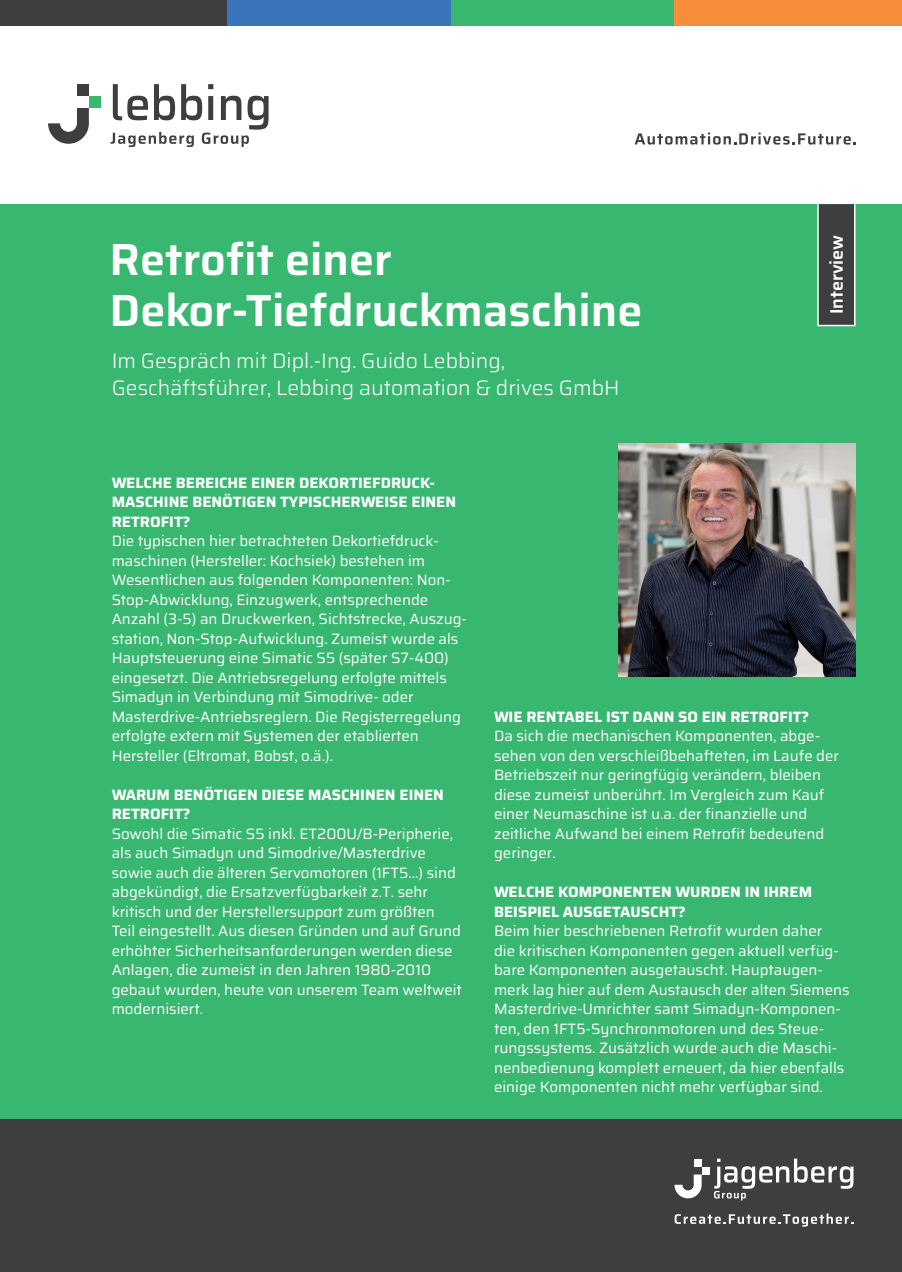
<style>
.page{position:relative;width:902px;height:1272px;background:#fff}
.page>*{position:absolute;margin:0;border:0;box-sizing:border-box;transform-origin:0 0}
.t1{font:600 45px/51px "Saira";color:#fff}
.t2{font:300 21px/27px "Saira";color:#fff}
.t3{font:600 18px "Saira";color:#fff}
.t4{font:15px/19.5px "Saira";color:#fff}
.t5{font:700 15px/19.5px "Saira";color:#fff}
</style>
<div class="page">
<div style="left:0;top:204px;width:901px;height:925px;background:#38b770"></div>
<div style="left:0;top:0;width:227px;height:26px;background:#3e3e3f"></div>
<div style="left:227px;top:0;width:224px;height:26px;background:#3a74ba"></div>
<div style="left:451px;top:0;width:223px;height:26px;background:#38b770"></div>
<div style="left:674px;top:0;width:227px;height:26px;background:#f68d38"></div>
<svg style="left:48px;top:108px;width:41px;height:36px"></svg>
<div style="left:89px;top:96px;width:12px;height:12px;background:#38b770"></div>
<div style="left:77px;top:84px;width:12px;height:12px;background:#3e3e3f"></div>
<svg style="left:110px;top:84px;width:158px;height:63px"></svg>
<svg style="left:634px;top:132px;width:221px;height:13px"></svg>
<div style="left:0;top:1118px;width:901px;height:153px;background:#3e3e3f"></div>
<svg style="left:674px;top:1213px;width:179px;height:13px"></svg>
<svg style="left:674px;top:1174px;width:27px;height:24px"></svg>
<div style="left:701px;top:1166px;width:8px;height:8px;background:#fff"></div>
<div style="left:693px;top:1158px;width:8px;height:8px;background:#fff"></div>
<svg style="left:713px;top:1158px;width:140px;height:42px"></svg>
<div style="left:817px;top:203px;width:38px;height:123px;background:#3e3e3f;border:2px solid #fff"></div>
<img style="left:618px;top:443px;width:237px;height:233px">
<h1 class="t1" style="left:109px;top:232px;width:534px">Retrofit einer<br>Dekor-Tiefdruckmaschine</h1>
<h2 class="t2" style="left:112px;top:347px;width:509px">Im Gespräch mit Dipl.-Ing. Guido Lebbing,<br>Geschäftsführer, Lebbing automation &amp; drives GmbH</h2>
<p class="t3" style="left:821px;top:314px;width:81px;rotate:-90deg">Interview</p>
<p class="t5" style="left:112px;top:472px;width:346px">WELCHE BEREICHE EINER DEKORTIEFDRUCK-<br>MASCHINE BENÖTIGEN TYPISCHERWEISE EINEN<br>RETROFIT?</p>
<p class="t4" style="left:112px;top:530px;width:357px">Die typischen hier betrachteten Dekortiefdruck&shy;maschinen (Hersteller: Kochsiek) bestehen im Wesentlichen aus folgenden Komponenten: Non-Stop-Abwicklung, Einzugwerk, entsprechende Anzahl (3-5) an Druckwerken, Sichtstrecke, Auszug&shy;station, Non-Stop-Aufwicklung. Zumeist wurde als Hauptsteuerung eine Simatic S5 (später S7-400) eingesetzt. Die Antriebsregelung erfolgte mittels Simadyn in Verbindung mit Simodrive- oder Masterdrive-Antriebsreglern. Die Registerregelung erfolgte extern mit Systemen der etablierten Hersteller (Eltromat, Bobst, o.ä.).</p>
<p class="t5" style="left:112px;top:784px;width:334px">WARUM BENÖTIGEN DIESE MASCHINEN EINEN<br>RETROFIT?</p>
<p class="t4" style="left:112px;top:823px;width:352px">Sowohl die Simatic S5 inkl. ET200U/B-Peripherie, als auch Simadyn und Simodrive/Masterdrive sowie auch die älteren Servomotoren (1FT5…) sind abgekündigt, die Ersatzverfügbarkeit z.T. sehr kritisch und der Herstellersupport zum größten Teil eingestellt. Aus diesen Gründen und auf Grund erhöhter Sicherheitsanforderungen werden diese Anlagen, die zumeist in den Jahren 1980-2010 gebaut wurden, heute von unserem Team weltweit modernisiert.</p>
<p class="t5" style="left:494px;top:706px;width:316px">WIE RENTABEL IST DANN SO EIN RETROFIT?</p>
<p class="t4" style="left:494px;top:725px;width:346px">Da sich die mechanischen Komponenten, abge&shy;sehen von den verschleißbehafteten, im Laufe der Betriebszeit nur geringfügig verändern, bleiben diese zumeist unberührt. Im Vergleich zum Kauf einer Neumaschine ist u.a. der finanzielle und zeitliche Aufwand bei einem Retrofit bedeutend geringer.</p>
<p class="t5" style="left:494px;top:881px;width:319px">WELCHE KOMPONENTEN WURDEN IN IHREM<br>BEISPIEL AUSGETAUSCHT?</p>
<p class="t4" style="left:494px;top:920px;width:357px">Beim hier beschriebenen Retrofit wurden daher<br>die kritischen Komponenten gegen aktuell verfüg&shy;bare Komponenten ausgetauscht. Hauptaugen&shy;merk lag hier auf dem Austausch der alten Siemens Masterdrive-Umrichter samt Simadyn-Komponen&shy;ten, den 1FT5-Synchronmotoren und des Steue&shy;rungssystems. Zusätzlich wurde auch die Maschi&shy;nenbedienung komplett erneuert, da hier ebenfalls einige Komponenten nicht mehr verfügbar sind.</p>
</div>
